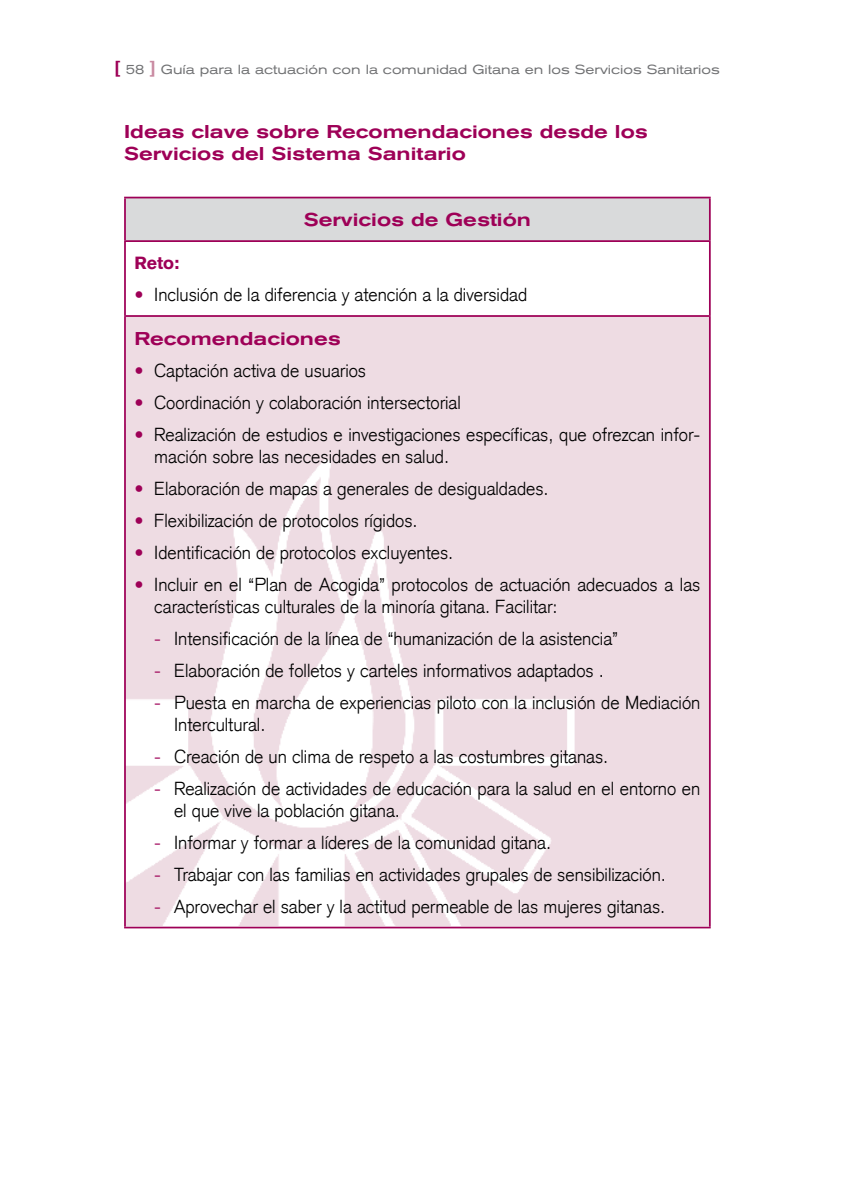
<style>
.page{position:relative;width:844px;height:1191px;background:#fff}
.page>*{position:absolute;margin:0;border:0;box-sizing:border-box;transform-origin:0 0}
.t1{font:300 18.38px/22.1px "Akzidenz Grotesk";color:#000}
.t2{font:500 expanded 18.38px/22.1px "Akzidenz Grotesk BE";color:#9e0057}
.t3{font:700 17.5px "Akzidenz Grotesk BE";color:#9e0057}
.t4{font:expanded 13.12px "Akzidenz Grotesk BE";color:#707173}
.s1{font-weight:500;font-size:17.5px;color:#9e0057}
.s2{font-weight:500;font-size:17.5px;color:#c98aa1}
.s3{color:#9e0057}
</style>
<div class="page">
<div style="left:126px;top:315px;width:583px;height:611px;background:#eedce3"></div>
<img style="left:126px;top:459px;width:449px;height:466px">
<div style="left:125px;top:197px;width:584px;height:44px;background:#d9dadb"></div>
<hr style="left:124px;top:197px;width:586px;height:1px;background:#9e0057">
<hr style="left:124px;top:198px;width:2px;height:42px;background:#9e0057">
<hr style="left:708px;top:198px;width:2px;height:42px;background:#9e0057">
<hr style="left:124px;top:240px;width:586px;height:2px;background:#9e0057">
<hr style="left:124px;top:242px;width:2px;height:73px;background:#9e0057">
<hr style="left:708px;top:242px;width:2px;height:73px;background:#9e0057">
<hr style="left:124px;top:315px;width:586px;height:2px;background:#9e0057">
<hr style="left:124px;top:317px;width:2px;height:609px;background:#9e0057">
<hr style="left:708px;top:317px;width:2px;height:609px;background:#9e0057">
<hr style="left:124px;top:926px;width:586px;height:2px;background:#9e0057">
<p class="t4" style="left:114px;top:62px;width:607px"><span class="s1">[</span> 58 <span class="s2">]</span> Guía para la actuación con la comunidad Gitana en los Servicios Sanitarios</p>
<p class="t2" style="left:124px;top:121px;width:525px">Ideas clave sobre Recomendaciones desde los<br>Servicios del Sistema Sanitario</p>
<p class="t2" style="left:304px;top:209px;width:229px">Servicios de Gestión</p>
<p class="t3" style="left:134px;top:253px;width:46px">Reto:</p>
<p class="t1" style="left:134px;top:283px;width:394px"><span class="s3">•</span> Inclusión de la diferencia y atención a la diversidad</p>
<p class="t2" style="left:134px;top:327px;width:208px">Recomendaciones</p>
<p class="t1" style="left:134px;top:359px;width:233px"><span class="s3">•</span> Captación activa de usuarios</p>
<p class="t1" style="left:134px;top:391px;width:328px"><span class="s3">•</span> Coordinación y colaboración intersectorial</p>
<p class="t1" style="left:154px;top:423px;width:547px;text-indent:-20px"><span class="s3">•</span> Realización de estudios e investigaciones específicas, que ofrezcan infor&shy;mación sobre las necesidades en salud.</p>
<p class="t1" style="left:134px;top:477px;width:415px"><span class="s3">•</span> Elaboración de mapas a generales de desigualdades.</p>
<p class="t1" style="left:134px;top:509px;width:285px"><span class="s3">•</span> Flexibilización de protocolos rígidos.</p>
<p class="t1" style="left:134px;top:541px;width:320px"><span class="s3">•</span> Identificación de protocolos excluyentes.</p>
<p class="t1" style="left:154px;top:573px;width:547px;text-indent:-20px"><span class="s3">•</span> Incluir en el “Plan de Acogida” protocolos de actuación adecuados a las características culturales de la minoría gitana. Facilitar:</p>
<p class="t1" style="left:154px;top:627px;width:465px"><span class="s3">-</span> Intensificación de la línea de “humanización de la asistencia”</p>
<p class="t1" style="left:154px;top:659px;width:451px"><span class="s3">-</span> Elaboración de folletos y carteles informativos adaptados .</p>
<p class="t1" style="left:174px;top:691px;width:527px;text-indent:-20px"><span class="s3">-</span> Puesta en marcha de experiencias piloto con la inclusión de Mediación<br>Intercultural.</p>
<p class="t1" style="left:154px;top:745px;width:455px"><span class="s3">-</span> Creación de un clima de respeto a las costumbres gitanas.</p>
<p class="t1" style="left:174px;top:777px;width:527px;text-indent:-20px"><span class="s3">-</span> Realización de actividades de educación para la salud en el entorno en el que vive la población gitana.</p>
<p class="t1" style="left:154px;top:831px;width:398px"><span class="s3">-</span> Informar y formar a líderes de la comunidad gitana.</p>
<p class="t1" style="left:154px;top:863px;width:513px"><span class="s3">-</span> Trabajar con las familias en actividades grupales de sensibilización.</p>
<p class="t1" style="left:154px;top:895px;width:512px"><span class="s3">-</span> Aprovechar el saber y la actitud permeable de las mujeres gitanas.</p>
</div>
